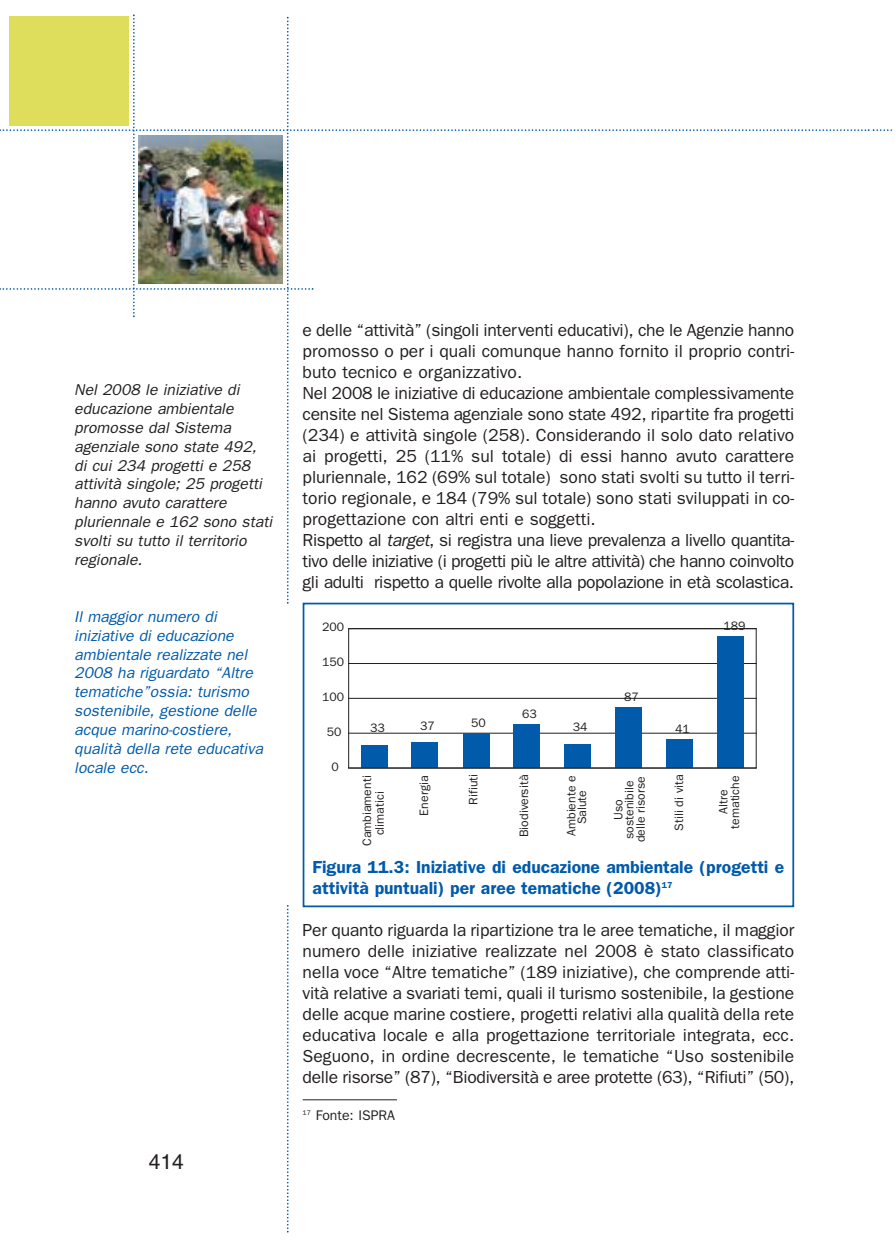
<style>
.page{position:relative;width:895px;height:1241px;background:#fff}
.page>*{position:absolute;margin:0;border:0;box-sizing:border-box;transform-origin:0 0}
.t1{font:21px "Helvetica";color:#231f20}
.t2{font:17.5px/21px "Franklin Gothic";letter-spacing:-.015em;color:#231f20}
.t3{font:600 17.5px/21px "Franklin Gothic";color:#015aaa}
.t4{font:italic 15.75px/18.9px "Franklin Gothic";color:#231f20}
.t5{font:italic 15.75px/18.9px "Franklin Gothic";color:#015aaa}
.t6{font:14px "Franklin Gothic";color:#231f20}
.t7{font:12.25px/11.2px "Franklin Gothic";color:#231f20;text-align:center}
.s1{font-style:italic}
</style>
<div class="page">
<svg style="left:287px;top:905px;width:1px;height:327px"></svg>
<svg style="left:0;top:14px;width:892px;height:590px"></svg>
<img style="left:139px;top:135px;width:144px;height:149px">
<hr style="left:302px;top:1099px;width:95px;height:1px;background:#231f20">
<hr style="left:348px;top:733px;width:408px;height:1px;background:#231f20">
<hr style="left:348px;top:698px;width:408px;height:1px;background:#231f20">
<hr style="left:348px;top:663px;width:408px;height:1px;background:#231f20">
<div style="left:348px;top:628px;width:408px;height:140px;border:1px solid #231f20"></div>
<div style="left:360px;top:745px;width:27px;height:23px;background:#015aaa"></div>
<div style="left:411px;top:742px;width:27px;height:26px;background:#015aaa"></div>
<div style="left:462px;top:733px;width:27px;height:35px;background:#015aaa"></div>
<div style="left:513px;top:724px;width:27px;height:44px;background:#015aaa"></div>
<div style="left:564px;top:744px;width:27px;height:24px;background:#015aaa"></div>
<div style="left:615px;top:707px;width:27px;height:61px;background:#015aaa"></div>
<div style="left:666px;top:739px;width:27px;height:29px;background:#015aaa"></div>
<div style="left:717px;top:636px;width:26px;height:132px;background:#015aaa"></div>
<hr style="left:348px;top:767px;width:408px;height:1px;background:#231f20">
<div style="left:302px;top:603px;width:491px;height:304px;border:2px solid #015aaa"></div>
<p class="t4" style="left:74px;top:381px;width:202px">Nel 2008 le iniziative di educazione ambientale promosse dal Sistema agenziale sono state 492, di cui 234 progetti e 258 attività singole; 25 progetti hanno avuto carattere pluriennale e 162 sono stati svolti su tutto il territorio regionale.</p>
<p class="t5" style="left:74px;top:608px;width:193px">Il maggior numero di iniziative di educazione ambientale realizzate nel<br>2008 ha riguardato “Altre tematiche”ossia: turismo sostenibile, gestione delle acque marino-costiere, qualità della rete educativa locale ecc.</p>
<p class="t1" style="left:149px;top:1149px;width:37px">414</p>
<p class="t2" style="left:302px;top:321px;width:493px">e delle “attività” (singoli interventi educativi), che le Agenzie hanno promosso o per i quali comunque hanno fornito il proprio contri&shy;buto tecnico e organizzativo.<br>Nel 2008 le iniziative di educazione ambientale complessivamente censite nel Sistema agenziale sono state 492, ripartite fra progetti (234) e attività singole (258). Considerando il solo dato relativo ai progetti, 25 (11% sul totale) di essi hanno avuto carattere pluriennale, 162 (69% sul totale) sono stati svolti su tutto il terri&shy;torio regionale, e 184 (79% sul totale) sono stati sviluppati in co&shy;progettazione con altri enti e soggetti.<br>Rispetto al <span class="s1">target</span>, si registra una lieve prevalenza a livello quantita&shy;tivo delle iniziative (i progetti più le altre attività) che hanno coinvolto gli adulti rispetto a quelle rivolte alla popolazione in età scolastica.</p>
<p class="t7" style="left:322px;top:623px;width:24px">200</p>
<p class="t7" style="left:322px;top:657px;width:24px">150</p>
<p class="t7" style="left:322px;top:692px;width:24px">100</p>
<p class="t7" style="left:327px;top:727px;width:16px">50</p>
<p class="t7" style="left:331px;top:762px;width:9px">0</p>
<p class="t7" style="left:522px;top:709px;width:16px">63</p>
<p class="t7" style="left:471px;top:718px;width:16px">50</p>
<p class="t7" style="left:370px;top:723px;width:16px">33</p>
<p class="t7" style="left:420px;top:721px;width:16px">37</p>
<p class="t7" style="left:572px;top:722px;width:16px">34</p>
<p class="t7" style="left:624px;top:692px;width:16px">87</p>
<p class="t7" style="left:723px;top:621px;width:24px">189</p>
<p class="t7" style="left:675px;top:724px;width:16px">41</p>
<p class="t7" style="left:361px;top:846px;width:72px;line-height:12.6px;rotate:-90deg">Cambiamenti climatici</p>
<p class="t7" style="left:419px;top:815px;width:42px;rotate:-90deg">Energia</p>
<p class="t7" style="left:468px;top:804px;width:32px;rotate:-90deg">Rifiuti</p>
<p class="t7" style="left:519px;top:837px;width:64px;rotate:-90deg">Biodiversità</p>
<p class="t7" style="left:566px;top:836px;width:62px;line-height:10.7px;rotate:-90deg">Ambiente e<br>Salute</p>
<p class="t7" style="left:613px;top:842px;width:68px;rotate:-90deg">Uso sostenibile delle risorse</p>
<p class="t7" style="left:674px;top:830px;width:58px;rotate:-90deg">Stili di vita</p>
<p class="t7" style="left:718px;top:829px;width:55px;line-height:11.7px;rotate:-90deg">Altre tematiche</p>
<p class="t3" style="left:312px;top:858px;width:473px">Figura 11.3: Iniziative di educazione ambientale (progetti e attività puntuali) per aree tematiche (2008)<sup>17</sup></p>
<p class="t2" style="left:302px;top:921px;width:493px;text-align:justify">Per quanto riguarda la ripartizione tra le aree tematiche, il maggior numero delle iniziative realizzate nel 2008 è stato classificato nella voce “Altre tematiche” (189 iniziative), che comprende atti&shy;vità relative a svariati temi, quali il turismo sostenibile, la gestione delle acque marine costiere, progetti relativi alla qualità della rete educativa locale e alla progettazione territoriale integrata, ecc.<br>Seguono, in ordine decrescente, le tematiche “Uso sostenibile delle risorse” (87), “Biodiversità e aree protette (63), “Rifiuti” (50),</p>
<p class="t6" style="left:302px;top:1110px;width:94px"><sup>17</sup> Fonte: ISPRA</p>
</div>
